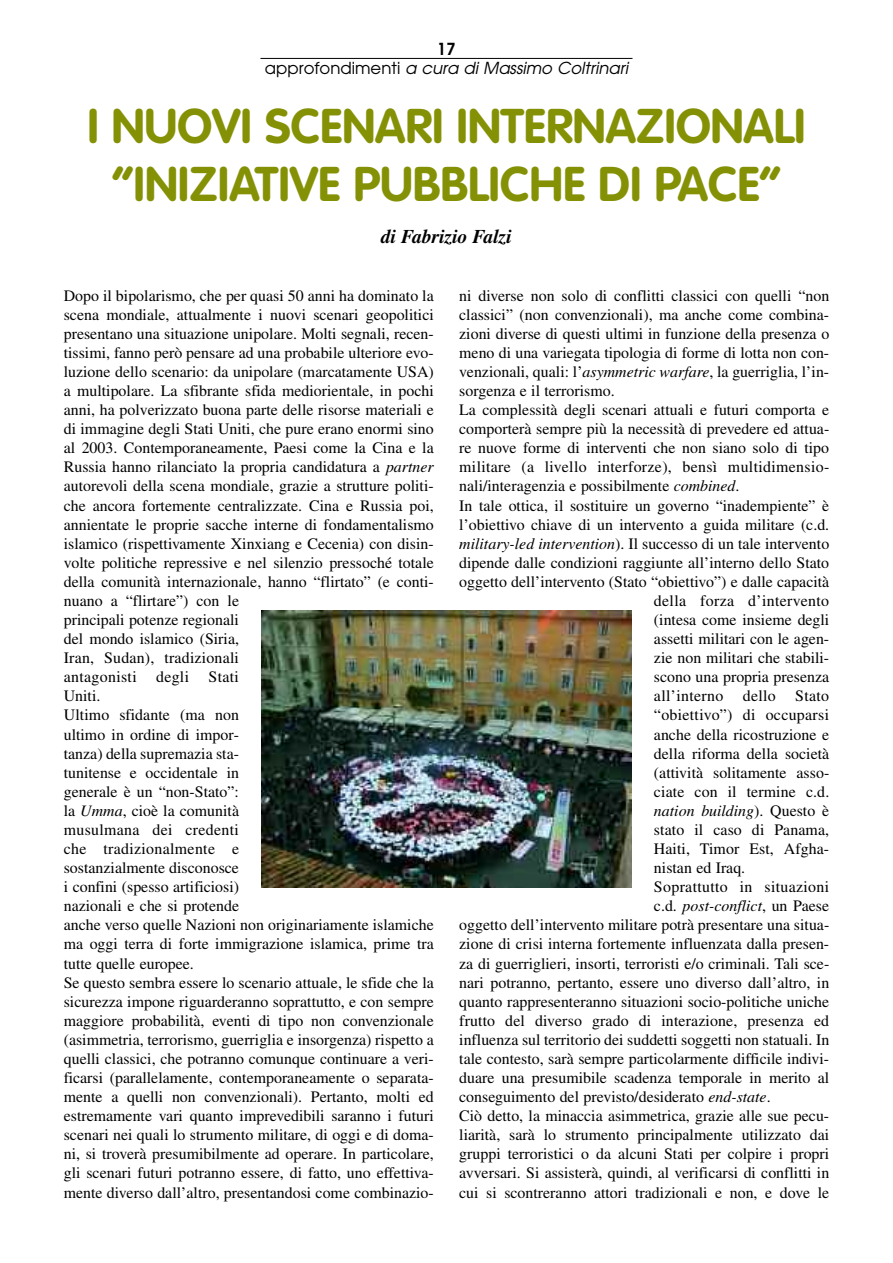
<style>
.page{position:relative;width:893px;height:1263px;background:#fff}
.page>*{position:absolute;margin:0;border:0;box-sizing:border-box;transform-origin:0 0}
.t1{font:700 48px/57.6px "VAG Rounded";color:#849105;text-align:center}
.t2{font:italic 700 19.5px "Times";color:#000}
.t3{font:italic 16.5px/19.5px "Avant Garde";color:#000;text-align:center}
.t4{font:15.9px/19px "Times";color:#000}
.t5{font:15.9px "Times";letter-spacing:.02em;color:#000}
.t6{font:italic 15.9px "Times";color:#000}
.s1{font-weight:600;font-style:normal}
.s2{font-style:normal}
.s3{font-style:italic}
</style>
<div class="page">
<hr style="left:260px;top:58px;width:372px;height:1px;background:#000">
<img style="left:261px;top:611px;width:370px;height:276px">
<p class="t3" style="left:265px;top:39px;width:365px"><span class="s1">17<br></span><span class="s2">approfondimenti</span> a cura di Massimo Coltrinari</p>
<p class="t1" style="left:87px;top:101px;width:720px">I NUOVI SCENARI INTERNAZIONALI “INIZIATIVE PUBBLICHE DI PACE”</p>
<p class="t2" style="left:381px;top:229px;width:132px">di Fabrizio Falzi</p>
<p class="t4" style="left:64px;top:287px;width:372px">Dopo il bipolarismo, che per quasi 50 anni ha dominato la scena mondiale, attualmente i nuovi scenari geopolitici presentano una situazione unipolare. Molti segnali, recen&shy;tissimi, fanno però pensare ad una probabile ulteriore evo&shy;luzione dello scenario: da unipolare (marcatamente USA) a multipolare. La sfibrante sfida mediorientale, in pochi anni, ha polverizzato buona parte delle risorse materiali e di immagine degli Stati Uniti, che pure erano enormi sino al 2003. Contemporaneamente, Paesi come la Cina e la Russia hanno rilanciato la propria candidatura a <span class="s3">partner </span>autorevoli della scena mondiale, grazie a strutture politi&shy;che ancora fortemente centralizzate. Cina e Russia poi, annientate le proprie sacche interne di fondamentalismo islamico (rispettivamente Xinxiang e Cecenia) con disin&shy;volte politiche repressive e nel silenzio pressoché totale della comunità internazionale, hanno “flirtato” (e conti&shy;nuano a “flirtare”) con le<br>principali potenze regionali<br>del mondo islamico (Siria,<br>Iran, Sudan), tradizionali<br>antagonisti degli Stati<br>Uniti.<br>Ultimo sfidante (ma non<br>ultimo in ordine di impor-<br>tanza) della supremazia sta-<br>tunitense e occidentale in<br>generale è un “non-Stato”:<br>la <span class="s3">Umma</span>, cioè la comunità<br>musulmana dei credenti<br>che tradizionalmente e<br>sostanzialmente disconosce<br>i confini (spesso artificiosi)<br>nazionali e che si protende<br>anche verso quelle Nazioni non originariamente islamiche ma oggi terra di forte immigrazione islamica, prime tra tutte quelle europee.<br>Se questo sembra essere lo scenario attuale, le sfide che la sicurezza impone riguarderanno soprattutto, e con sempre maggiore probabilità, eventi di tipo non convenzionale (asimmetria, terrorismo, guerriglia e insorgenza) rispetto a quelli classici, che potranno comunque continuare a veri&shy;ficarsi (parallelamente, contemporaneamente o separata&shy;mente a quelli non convenzionali). Pertanto, molti ed estremamente vari quanto imprevedibili saranno i futuri scenari nei quali lo strumento militare, di oggi e di doma&shy;ni, si troverà presumibilmente ad operare. In particolare, gli scenari futuri potranno essere, di fatto, uno effettiva&shy;mente diverso dall’altro, presentandosi come combinazio-</p>
<p class="t4" style="left:459px;top:287px;width:372px">ni diverse non solo di conflitti classici con quelli “non</p>
<p class="t4" style="left:459px;top:306px;width:371px">classici” (non convenzionali), ma anche come combina-</p>
<p class="t4" style="left:459px;top:326px;width:371px">zioni diverse di questi ultimi in funzione della presenza o</p>
<p class="t4" style="left:459px;top:345px;width:371px">meno di una variegata tipologia di forme di lotta non con-</p>
<p class="t4" style="left:459px;top:364px;width:371px">venzionali, quali: l’<span class="s3">asymmetric warfare</span>, la guerriglia, l’in-</p>
<p class="t4" style="left:459px;top:383px;width:157px">sorgenza e il terrorismo.</p>
<p class="t4" style="left:459px;top:402px;width:371px">La complessità degli scenari attuali e futuri comporta e</p>
<p class="t4" style="left:459px;top:421px;width:372px">comporterà sempre più la necessità di prevedere ed attua-</p>
<p class="t4" style="left:459px;top:440px;width:371px">re nuove forme di interventi che non siano solo di tipo</p>
<p class="t5" style="left:459px;top:461px;width:372px">militare (a livello interforze), bensì multidimensio-</p>
<p class="t4" style="left:459px;top:478px;width:282px">nali/interagenzia e possibilmente <span class="s3">combined</span>.</p>
<p class="t4" style="left:459px;top:497px;width:371px">In tale ottica, il sostituire un governo “inadempiente” è</p>
<p class="t4" style="left:459px;top:516px;width:371px">l’obiettivo chiave di un intervento a guida militare (c.d.</p>
<p class="t4" style="left:459px;top:535px;width:372px"><span class="s3">military-led intervention</span>). Il successo di un tale intervento</p>
<p class="t4" style="left:459px;top:554px;width:371px">dipende dalle condizioni raggiunte all’interno dello Stato</p>
<p class="t4" style="left:459px;top:574px;width:372px">oggetto dell’intervento (Stato “obiettivo”) e dalle capacità</p>
<p class="t5" style="left:654px;top:595px;width:177px">della forza d’intervento</p>
<p class="t4" style="left:654px;top:612px;width:177px">(intesa come insieme degli</p>
<p class="t4" style="left:654px;top:631px;width:177px">assetti militari con le agen-</p>
<p class="t4" style="left:654px;top:650px;width:177px">zie non militari che stabili-</p>
<p class="t4" style="left:654px;top:669px;width:177px">scono una propria presenza</p>
<p class="t5" style="left:654px;top:690px;width:177px">all’interno dello Stato</p>
<p class="t5" style="left:654px;top:709px;width:177px">“obiettivo”) di occuparsi</p>
<p class="t4" style="left:654px;top:726px;width:177px">anche della ricostruzione e</p>
<p class="t4" style="left:654px;top:745px;width:177px">della riforma della società</p>
<p class="t4" style="left:654px;top:764px;width:177px">(attività solitamente asso-</p>
<p class="t4" style="left:654px;top:783px;width:177px">ciate con il termine c.d.</p>
<p class="t6" style="left:654px;top:805px;width:177px">nation building<span class="s2">). Questo è</span></p>
<p class="t4" style="left:654px;top:822px;width:177px">stato il caso di Panama,</p>
<p class="t4" style="left:654px;top:841px;width:177px">Haiti, Timor Est, Afgha-</p>
<p class="t4" style="left:654px;top:860px;width:93px">nistan ed Iraq.</p>
<p class="t5" style="left:654px;top:881px;width:177px">Soprattutto in situazioni</p>
<p class="t6" style="left:654px;top:900px;width:177px"><span class="s2">c.d.</span> post-conflict<span class="s2">, un Paese</span></p>
<p class="t4" style="left:459px;top:917px;width:372px">oggetto dell’intervento militare potrà presentare una situa-</p>
<p class="t4" style="left:459px;top:936px;width:371px">zione di crisi interna fortemente influenzata dalla presen-</p>
<p class="t4" style="left:459px;top:955px;width:372px">za di guerriglieri, insorti, terroristi e/o criminali. Tali sce-</p>
<p class="t4" style="left:459px;top:974px;width:371px">nari potranno, pertanto, essere uno diverso dall’altro, in</p>
<p class="t4" style="left:459px;top:993px;width:372px">quanto rappresenteranno situazioni socio-politiche uniche</p>
<p class="t4" style="left:459px;top:1012px;width:371px">frutto del diverso grado di interazione, presenza ed</p>
<p class="t4" style="left:459px;top:1031px;width:372px">influenza sul territorio dei suddetti soggetti non statuali. In</p>
<p class="t4" style="left:459px;top:1051px;width:371px">tale contesto, sarà sempre particolarmente difficile indivi-</p>
<p class="t4" style="left:459px;top:1070px;width:371px">duare una presumibile scadenza temporale in merito al</p>
<p class="t4" style="left:459px;top:1089px;width:313px">conseguimento del previsto/desiderato <span class="s3">end-state</span>.</p>
<p class="t4" style="left:459px;top:1108px;width:371px">Ciò detto, la minaccia asimmetrica, grazie alle sue pecu-</p>
<p class="t4" style="left:459px;top:1127px;width:372px">liarità, sarà lo strumento principalmente utilizzato dai</p>
<p class="t4" style="left:459px;top:1146px;width:372px">gruppi terroristici o da alcuni Stati per colpire i propri</p>
<p class="t4" style="left:459px;top:1165px;width:372px">avversari. Si assisterà, quindi, al verificarsi di conflitti in</p>
<p class="t4" style="left:459px;top:1184px;width:371px">cui si scontreranno attori tradizionali e non, e dove le</p>
</div>
